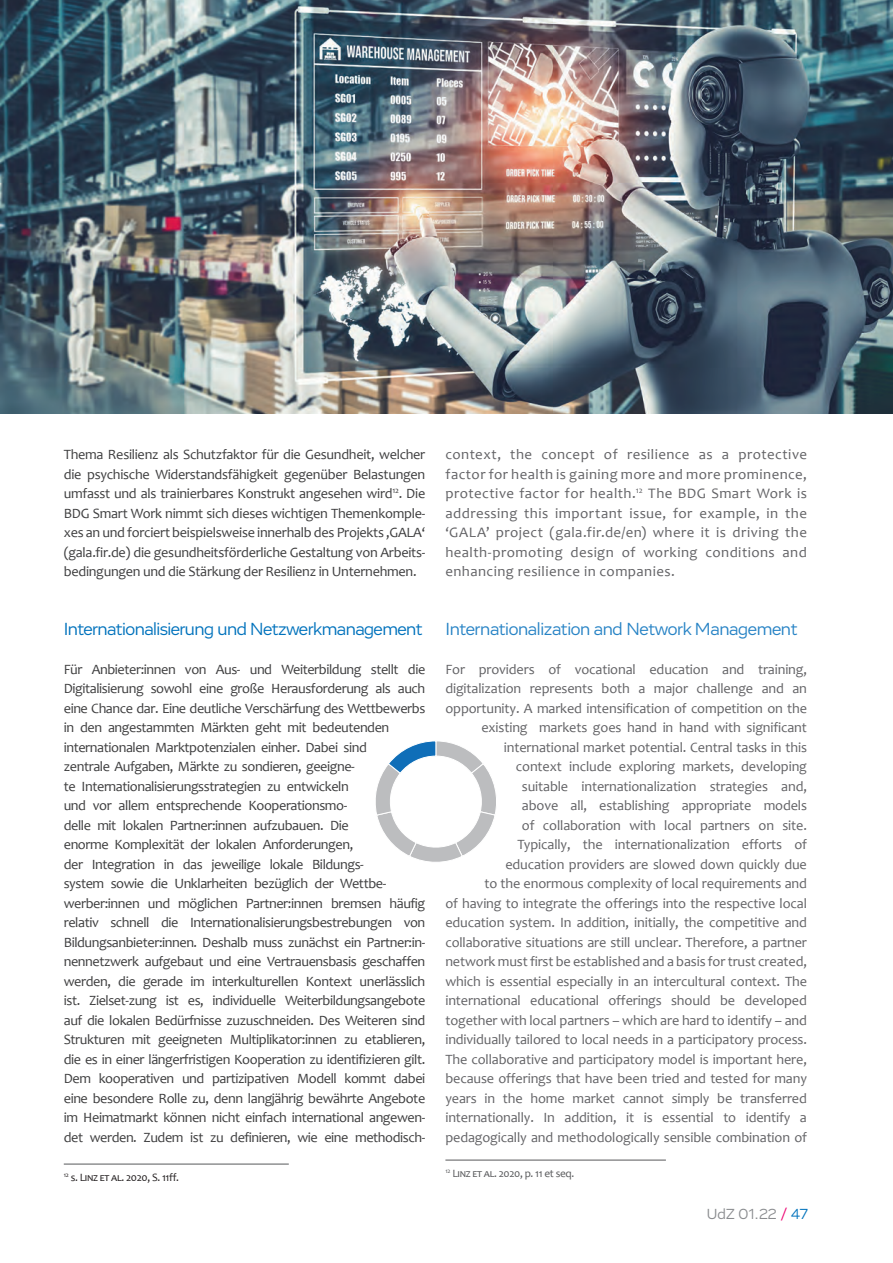
<style>
.page{position:relative;width:893px;height:1263px;background:#fff}
.page>*{position:absolute;margin:0;border:0;box-sizing:border-box;transform-origin:0 0}
.t1{font:18px "Vito";letter-spacing:-.03em;color:#0072bc}
.t2{font:18px "Vito";letter-spacing:-.02em;color:#2783c5}
.t3{font:15px "Vito";letter-spacing:-.005em;color:#8a8c8f}
.t4{font:14.55px/19.5px "Candara";letter-spacing:.03em;color:#636366;text-align:justify}
.t5{font:14.25px/19.5px "Candara";letter-spacing:-.03em;color:#3e3e3f;text-align:justify}
.t6{font:14.25px/19.5px "Candara";letter-spacing:-.01em;color:#636366;text-align:right}
.t7{font:11.25px "Candara";letter-spacing:-.03em;color:#57585a}
.t8{font:11.25px "Candara";letter-spacing:-.03em;color:#231f20}
.t9{font:6.6px "Candara";color:#57585a}
.t10{font:6.6px "Candara";color:#231f20}
.s1{color:#ed0372}
.s2{color:#0072bc}
</style>
<div class="page">
<img style="left:0;top:0;width:893px;height:414px">
<svg style="left:375px;top:741px;width:121px;height:121px"></svg>
<hr style="left:445px;top:1160px;width:221px;height:1px;background:#57585a">
<hr style="left:64px;top:1164px;width:225px;height:1px;background:#57585a">
<p class="t5" style="left:64px;top:445px;width:363px">Thema Resilienz als Schutzfaktor für die Gesundheit, welcher die psychische Widerstandsfähigkeit gegenüber Belastungen umfasst und als trainierbares Konstrukt angesehen wird<sup>12</sup>. Die BDG Smart Work nimmt sich dieses wichtigen Themenkomple&shy;xes an und forciert beispielsweise innerhalb des Projekts ‚GALA‘ (gala.fir.de) die gesundheitsförderliche Gestaltung von Arbeits&shy;bedingungen und die Stärkung der Resilienz in Unternehmen.</p>
<p class="t4" style="left:445px;top:444px;width:363px">context, the concept of resilience as a protective factor for health is gaining more and more prominence, protective factor for health.<sup>12</sup> The BDG Smart Work is addressing this important issue, for example, in the ‘GALA’ project (gala.fir.de/en) where it is driving the health-promoting design of working conditions and enhancing resilience in companies.</p>
<p class="t2" style="left:445px;top:618px;width:354px">Internationalization and Network Management</p>
<p class="t6" style="left:445px;top:659px;width:363px">For providers of vocational education and training, digitalization represents both a major challenge and an opportunity. A marked intensification of competition on the existing markets goes hand in hand with significant international market potential. Central tasks in this<br>context include exploring markets, developing<br>suitable internationalization strategies and,<br>above all, establishing appropriate models<br>of collaboration with local partners on site.<br>Typically, the internationalization efforts of<br>education providers are slowed down quickly due<br>to the enormous complexity of local requirements and<br>of having to integrate the offerings into the respective local education system. In addition, initially, the competitive and collaborative situations are still unclear. Therefore, a partner network must first be established and a basis for trust created, which is essential especially in an intercultural context. The international educational offerings should be developed together with local partners – which are hard to identify – and individually tailored to local needs in a participatory process.<br>The collaborative and participatory model is important here, because offerings that have been tried and tested for many years in the home market cannot simply be transferred internationally. In addition, it is essential to identify a pedagogically and methodologically sensible combination of</p>
<p class="t9" style="left:445px;top:1167px;width:7px">12</p>
<p class="t1" style="left:64px;top:618px;width:360px">Internationalisierung und Netzwerkmanagement</p>
<p class="t5" style="left:64px;top:659px;width:363px;text-align:left">Für Anbieter:innen von Aus- und Weiterbildung stellt die Digitalisierung sowohl eine große Herausforderung als auch eine Chance dar. Eine deutliche Verschärfung des Wettbewerbs in den angestammten Märkten geht mit bedeutenden internationalen Marktpotenzialen einher. Dabei sind<br>zentrale Aufgaben, Märkte zu sondieren, geeigne-<br>te Internationalisierungsstrategien zu entwickeln<br>und vor allem entsprechende Kooperationsmo-<br>delle mit lokalen Partner:innen aufzubauen. Die<br>enorme Komplexität der lokalen Anforderungen,<br>der Integration in das jeweilige lokale Bildungs-<br>system sowie die Unklarheiten bezüglich der Wettbe&shy;werber:innen und möglichen Partner:innen bremsen häufig relativ schnell die Internationalisierungsbestrebungen von Bildungsanbieter:innen. Deshalb muss zunächst ein Partner:in&shy;nennetzwerk aufgebaut und eine Vertrauensbasis geschaffen werden, die gerade im interkulturellen Kontext unerlässlich ist. Zielset-zung ist es, individuelle Weiterbildungsangebote auf die lokalen Bedürfnisse zuzuschneiden. Des Weiteren sind Strukturen mit geeigneten Multiplikator:innen zu etablieren, die es in einer längerfristigen Kooperation zu identifizieren gilt.<br>Dem kooperativen und partizipativen Modell kommt dabei eine besondere Rolle zu, denn langjährig bewährte Angebote im Heimatmarkt können nicht einfach international angewen&shy;det werden. Zudem ist zu definieren, wie eine methodisch-</p>
<p class="t10" style="left:64px;top:1171px;width:7px">12</p>
<p class="t7" style="left:452px;top:1166px;width:123px">Linz et al. 2020, p. 11 et seq.</p>
<p class="t8" style="left:71px;top:1170px;width:110px">s. Linz et al. 2020, S. 11ff.</p>
<p class="t3" style="left:707px;top:1205px;width:103px">UdZ 01.22 <span class="s1">/</span> <span class="s2">47</span></p>
</div>
